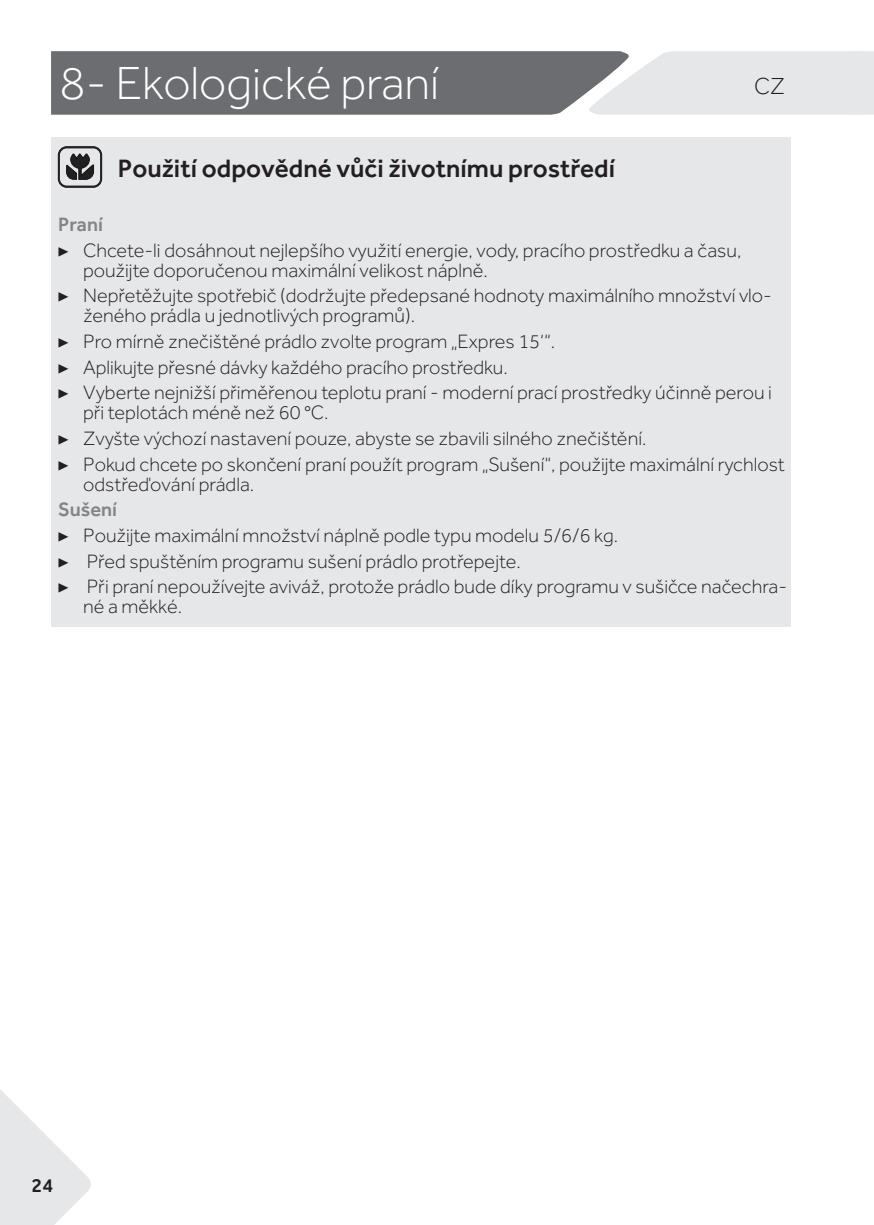
<style>
.page{position:relative;width:874px;height:1225px;background:#fff}
.page>*{position:absolute;margin:0;border:0;box-sizing:border-box;transform-origin:0 0}
.t1{font:300 48px "Effra";color:#fff}
.t2{font:500 26px "Effra";color:#231f20}
.t3{font:300 24px "Effra";color:#231f20}
.t4{font:300 20px/25.6px "Effra";color:#231f20}
.t5{font:500 20px "Effra";color:#231f20}
.s1{font-weight:500;color:#828487}
.s2{font-family:"Minion Pro";font-weight:400}
</style>
<div class="page">
<svg style="left:0;top:1090px;width:91px;height:135px"></svg>
<svg style="left:51px;top:51px;width:822px;height:64px;background:#969799"></svg>
<div style="left:51px;top:137px;width:739px;height:490px;background:#e6e7e9"></div>
<svg style="left:58px;top:147px;width:44px;height:40px"></svg>
<h1 class="t1" style="left:60px;top:56px;width:381px">8- Ekologické praní</h1>
<p class="t3" style="left:753px;top:72px;width:32px">CZ</p>
<h2 class="t2" style="left:118px;top:152px;width:498px">Použití odpovědné vůči životnímu prostředí</h2>
<p class="t4" style="left:57px;top:211px;width:685px"><span class="s1">Praní<br></span><span class="s2">▶</span> Chcete-li dosáhnout nejlepšího využití energie, vody, pracího prostředku a času,</p>
<p class="t4" style="left:57px;top:257px;width:716px;text-indent:26px">použijte doporučenou maximální velikost náplně.<br><span class="s2">▶</span> Nepřetěžujte spotřebič (dodržujte předepsané hodnoty maximálního množství vlo-</p>
<p class="t4" style="left:57px;top:303px;width:716px;text-indent:26px">ženého prádla u jednotlivých programů).<br><span class="s2">▶</span> Pro mírně znečištěné prádlo zvolte program „Expres 15‘“.<br><span class="s2">▶</span> Aplikujte přesné dávky každého pracího prostředku.<br><span class="s2">▶</span> Vyberte nejnižší přiměřenou teplotu praní - moderní prací prostředky účinně perou i</p>
<p class="t4" style="left:57px;top:400px;width:729px;text-indent:26px">při teplotách méně než 60 °C.<br><span class="s2">▶</span> Zvyšte výchozí nastavení pouze, abyste se zbavili silného znečištění.<br><span class="s2">▶</span> Pokud chcete po skončení praní použít program „Sušení“, použijte maximální rychlost</p>
<p class="t4" style="left:83px;top:471px;width:172px">odstřeďování prádla.</p>
<p class="t4" style="left:57px;top:497px;width:731px"><span class="s1">Sušení<br></span><span class="s2">▶</span> Použijte maximální množství náplně podle typu modelu 5/6/6 kg.<br><span class="s2">▶</span> Před spuštěním programu sušení prádlo protřepejte.<br><span class="s2">▶</span> Při praní nepoužívejte aviváž, protože prádlo bude díky programu v sušičce načechra-</p>
<p class="t4" style="left:83px;top:594px;width:100px">né a měkké.</p>
<p class="t5" style="left:32px;top:1173px;width:23px">24</p>
</div>
